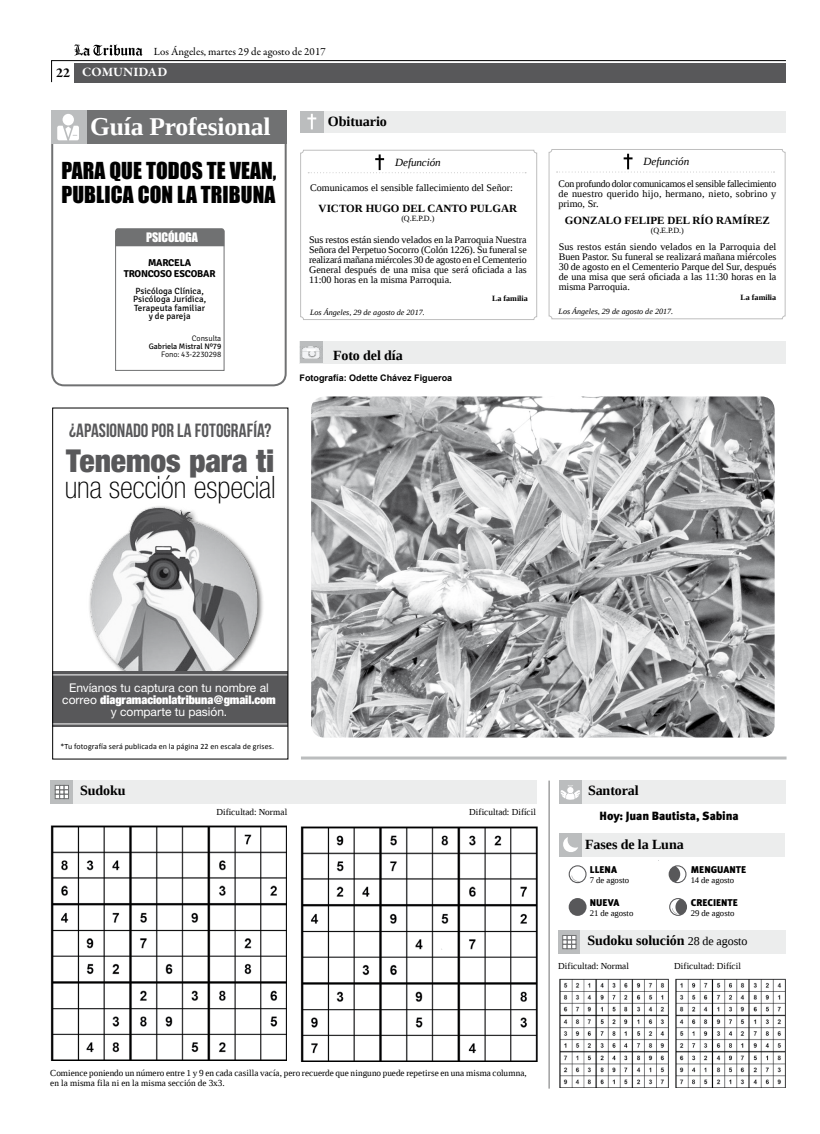
<style>
.page{position:relative;width:820px;height:1134px;background:#fff}
.page>*{position:absolute;margin:0;border:0;box-sizing:border-box;transform-origin:0 0}
.t1{font:900 condensed 31.6px "Helvetica Neue";letter-spacing:-.005em;color:#58585a}
.t2{font:100 condensed 30.9px "Helvetica Neue";letter-spacing:-.005em;color:#000}
.t3{font:700 25.5px "Liberation Serif";letter-spacing:-.01em;color:#fff}
.t4{font:21.5px/24.2px "Impact";letter-spacing:.005em;color:#000}
.t5{font:19.1px "Bebas Neue";letter-spacing:.005em;color:#58585a}
.t6{font:700 14px "Liberation Serif";letter-spacing:-.005em;color:#000}
.t7{font:700 14px "Garamond Premr Pro";color:#000}
.t8{font:700 13px "Garamond Premr Pro";letter-spacing:.01em;color:#fff}
.t9{font:12px/12px "Helvetica Neue";letter-spacing:-.005em;color:#fff;text-align:center}
.t10{font:12px "Impact";letter-spacing:-.01em;color:#fff}
.t11{font:900 11.9px "Meta Pro";letter-spacing:-.015em;color:#000}
.t12{font:700 11px "Liberation Serif";color:#000}
.t13{font:11px "Garamond Premr Pro";color:#000}
.t14{font:italic 11px "Liberation Serif";letter-spacing:-.01em;color:#000}
.t15{font:10px/10px "Liberation Serif";color:#000;text-align:justify}
.t16{font:700 10px/11px "Signika";letter-spacing:-.02em;color:#000;text-align:center}
.t17{font:900 9.8px "Meta Pro";color:#000}
.t18{font:9.2px/10.3px "Liberation Serif";letter-spacing:.005em;color:#000}
.t19{font:9px/8.5px "Signika";letter-spacing:.005em;color:#000;text-align:center}
.t20{font:700 9px "Arial";color:#000}
.t21{font:8.7px "Liberation Serif";color:#000}
.t22{font:italic 8px "Liberation Serif";color:#000}
.t23{font:8px "Calibri";letter-spacing:.01em;color:#000}
.t24{font:300 8px/8px "Signika";letter-spacing:-.01em;color:#000;text-align:right}
.t25{font:8px "Liberation Serif";color:#000}
.t26{font:700 8px "Liberation Serif";color:#000}
.s1{font-weight:400}
.s2{font-weight:900;font-stretch:expanded}
.s3{font-weight:400;font-size:12px}
</style>
<div class="page">
<div style="left:51px;top:114px;width:235px;height:272px;border:2px solid #707172;border-radius:12px"></div>
<svg style="left:51px;top:44px;width:735px;height:39px"></svg>
<div style="left:83px;top:111px;width:203px;height:33px;background:#707172"></div>
<div style="left:51px;top:111px;width:36px;height:33px;background:#bbbdbe"></div>
<div style="left:63px;top:114px;width:11px;height:11px;background:#fff;border-radius:50%"></div>
<svg style="left:57px;top:126px;width:22px;height:14px"></svg>
<div style="left:115px;top:231px;width:109px;height:140px;background:#fff;border:1px solid #707172"></div>
<div style="left:115px;top:228px;width:109px;height:18px;background:#707172"></div>
<div style="left:73px;top:780px;width:463px;height:24px;background:#eceded"></div>
<div style="left:50px;top:780px;width:23px;height:24px;background:#bbbdbe"></div>
<hr style="left:548px;top:780px;width:1px;height:308px;background:#707172">
<svg style="left:55px;top:785px;width:14px;height:14px"></svg>
<div style="left:580px;top:833px;width:204px;height:23px;background:#eceded"></div>
<div style="left:580px;top:780px;width:205px;height:24px;background:#eceded"></div>
<div style="left:558px;top:780px;width:23px;height:24px;background:#bbbdbe"></div>
<div style="left:558px;top:930px;width:23px;height:23px;background:#bbbdbe"></div>
<div style="left:579px;top:930px;width:206px;height:23px;background:#eceded"></div>
<svg style="left:560px;top:785px;width:20px;height:15px"></svg>
<div style="left:559px;top:833px;width:22px;height:23px;background:#bbbdbe"></div>
<svg style="left:563px;top:837px;width:15px;height:15px"></svg>
<svg style="left:568px;top:865px;width:18px;height:18px"></svg>
<div style="left:669px;top:898px;width:17px;height:18px;background:#58585a;border-radius:50%"></div>
<svg style="left:670px;top:899px;width:9px;height:16px"></svg>
<div style="left:568px;top:898px;width:18px;height:18px;background:#58585a;border-radius:50%"></div>
<div style="left:668px;top:865px;width:18px;height:18px;background:#58585a;border-radius:50%"></div>
<svg style="left:676px;top:866px;width:9px;height:16px"></svg>
<svg style="left:562px;top:935px;width:14px;height:14px"></svg>
<img style="left:311px;top:396px;width:463px;height:341px">
<div style="left:299px;top:341px;width:486px;height:22px;background:#eceded"></div>
<div style="left:299px;top:341px;width:23px;height:22px;background:#bbbdbe"></div>
<img style="left:302px;top:347px;width:18px;height:12px">
<svg style="left:306px;top:349px;width:9px;height:2px"></svg>
<img style="left:89px;top:506px;width:173px;height:165px">
<div style="left:52px;top:671px;width:235px;height:56px;background:#58585a"></div>
<hr style="left:51px;top:675px;width:236px;height:1px;background:#fff">
<hr style="left:51px;top:724px;width:236px;height:1px;background:#fff">
<div style="left:52px;top:407px;width:236px;height:352px;border:1px solid #000"></div>
<div style="left:548px;top:149px;width:237px;height:170px;border:1px solid #000;border-radius:3px"></div>
<div style="left:300px;top:150px;width:237px;height:170px;border:1px solid #000;border-radius:3px"></div>
<div style="left:300px;top:111px;width:23px;height:21px;background:#bbbdbe"></div>
<div style="left:323px;top:111px;width:462px;height:21px;background:#eceded"></div>
<svg style="left:307px;top:114px;width:9px;height:15px"></svg>
<svg style="left:556px;top:154px;width:218px;height:19px"></svg>
<svg style="left:308px;top:154px;width:218px;height:19px"></svg>
<hr style="left:301px;top:756px;width:485px;height:3px;background:#bbbdbe">
<img style="left:559px;top:979px;width:109px;height:109px">
<img style="left:675px;top:979px;width:109px;height:109px">
<img style="left:51px;top:825px;width:236px;height:235px">
<img style="left:301px;top:826px;width:236px;height:235px">
<div style="left:411px;top:885px;width:15px;height:15px;background:#fff;border-radius:50%"></div>
<div style="left:439px;top:936px;width:15px;height:15px;background:#fff;border-radius:50%"></div>
<div style="left:411px;top:962px;width:15px;height:15px;background:#fff;border-radius:50%"></div>
<div style="left:333px;top:1015px;width:15px;height:15px;background:#fff;border-radius:50%"></div>
<p class="t7" style="left:56px;top:64px;width:16px">22</p>
<p class="t13" style="left:154px;top:45px;width:173px">Los Ángeles, martes 29 de agosto de 2017</p>
<p class="t8" style="left:82px;top:64px;width:87px">comunidad</p>
<p class="t3" style="left:90px;top:109px;width:182px">Guía Profesional</p>
<p class="t6" style="left:328px;top:112px;width:60px">Obituario</p>
<p class="t4" style="left:61px;top:158px;width:216px">PARA QUE TODOS TE VEAN,<br>PUBLICA CON LA TRIBUNA</p>
<p class="t10" style="left:146px;top:228px;width:53px">PSICÓLOGA</p>
<p class="t16" style="left:124px;top:257px;width:93px">MARCELA<br>TRONCOSO ESCOBAR</p>
<p class="t19" style="left:133px;top:287px;width:74px">Psicóloga Clínica,<br>Psicóloga Jurídica,<br>Terapeuta familiar y de pareja</p>
<p class="t24" style="left:149px;top:334px;width:74px">Consulta<br><span class="s1">Gabriela Mistral Nº79<br></span>Fono: 43-2230298</p>
<p class="t5" style="left:69px;top:419px;width:203px">¿APASIONADO POR LA FOTOGRAFÍA?</p>
<p class="t1" style="left:66px;top:442px;width:209px">Tenemos para ti</p>
<p class="t2" style="left:65px;top:470px;width:212px">una sección especial</p>
<p class="t14" style="left:395px;top:155px;width:47px">Defunción</p>
<p class="t14" style="left:643px;top:155px;width:47px">Defunción</p>
<p class="t15" style="left:310px;top:183px;width:204px">Comunicamos el sensible fallecimiento del Señor:</p>
<p class="t12" style="left:318px;top:200px;width:200px">victor hugo del canto pulgar</p>
<p class="t25" style="left:401px;top:213px;width:34px">(Q.E.P.D.)</p>
<p class="t15" style="left:309px;top:235px;width:219px">Sus restos están siendo velados en la Parroquia Nuestra Señora del Perpetuo Socorro (Colón 1226). Su funeral se realizará mañana miércoles 30 de agosto en el Cementerio General después de una misa que será oficiada a las 11:00 horas en la misma Parroquia.</p>
<p class="t15" style="left:558px;top:179px;width:219px">Con profundo dolor comunicamos el sensible fallecimiento de nuestro querido hijo, hermano, nieto, sobrino y primo, Sr.</p>
<p class="t12" style="left:564px;top:213px;width:206px">Gonzalo felipe del río ramírez</p>
<p class="t25" style="left:650px;top:225px;width:34px">(Q.E.P.D.)</p>
<p class="t15" style="left:558px;top:241px;width:219px">Sus restos están siendo velados en la Parroquia del Buen Pastor. Su funeral se realizará mañana miércoles 30 de agosto en el Cementerio Parque del Sur, después de una misa que será oficiada a las 11:30 horas en la misma Parroquia.</p>
<p class="t26" style="left:492px;top:293px;width:37px">La familia</p>
<p class="t26" style="left:740px;top:292px;width:37px">La familia</p>
<p class="t22" style="left:310px;top:307px;width:116px">Los Ángeles, 29 de agosto de 2017.</p>
<p class="t22" style="left:558px;top:306px;width:116px">Los Ángeles, 29 de agosto de 2017.</p>
<p class="t6" style="left:333px;top:346px;width:71px">Foto del día</p>
<p class="t20" style="left:299px;top:372px;width:154px">Fotografía: Odette Chávez Figueroa</p>
<p class="t9" style="left:62px;top:681px;width:215px">Envíanos tu captura con tu nombre al correo <span class="s2">diagramacionlatribuna@gmail.com </span>y comparte tu pasión.</p>
<p class="t23" style="left:60px;top:742px;width:215px">*Tu fotografía será publicada en la página 22 en escala de grises.</p>
<p class="t6" style="left:80px;top:781px;width:47px">Sudoku</p>
<p class="t18" style="left:216px;top:806px;width:72px">Dificultad: Normal</p>
<p class="t18" style="left:469px;top:806px;width:68px">Dificultad: Difícil</p>
<p class="t6" style="left:587px;top:781px;width:52px">Santoral</p>
<p class="t11" style="left:599px;top:808px;width:141px">Hoy: Juan Bautista, Sabina</p>
<p class="t6" style="left:585px;top:835px;width:100px">Fases de la Luna</p>
<p class="t17" style="left:589px;top:864px;width:29px">LLENA</p>
<p class="t21" style="left:589px;top:875px;width:41px">7 de agosto</p>
<p class="t17" style="left:589px;top:896px;width:31px">NUEVA</p>
<p class="t21" style="left:589px;top:907px;width:45px">21 de agosto</p>
<p class="t17" style="left:690px;top:864px;width:57px">MENGUANTE</p>
<p class="t21" style="left:690px;top:875px;width:45px">14 de agosto</p>
<p class="t17" style="left:690px;top:896px;width:48px">CRECIENTE</p>
<p class="t21" style="left:690px;top:907px;width:45px">29 de agosto</p>
<p class="t6" style="left:587px;top:930px;width:161px">Sudoku solución <span class="s3">28 de agosto</span></p>
<p class="t18" style="left:558px;top:960px;width:72px">Dificultad: Normal</p>
<p class="t18" style="left:674px;top:960px;width:68px">Dificultad: Difícil</p>
<p class="t18" style="left:50px;top:1068px;width:478px">Comience poniendo un número entre 1 y 9 en cada casilla vacía, pero recuerde que ninguno puede repetirse en una misma columna, en la misma fila ni en la misma sección de 3x3.</p>
</div>
